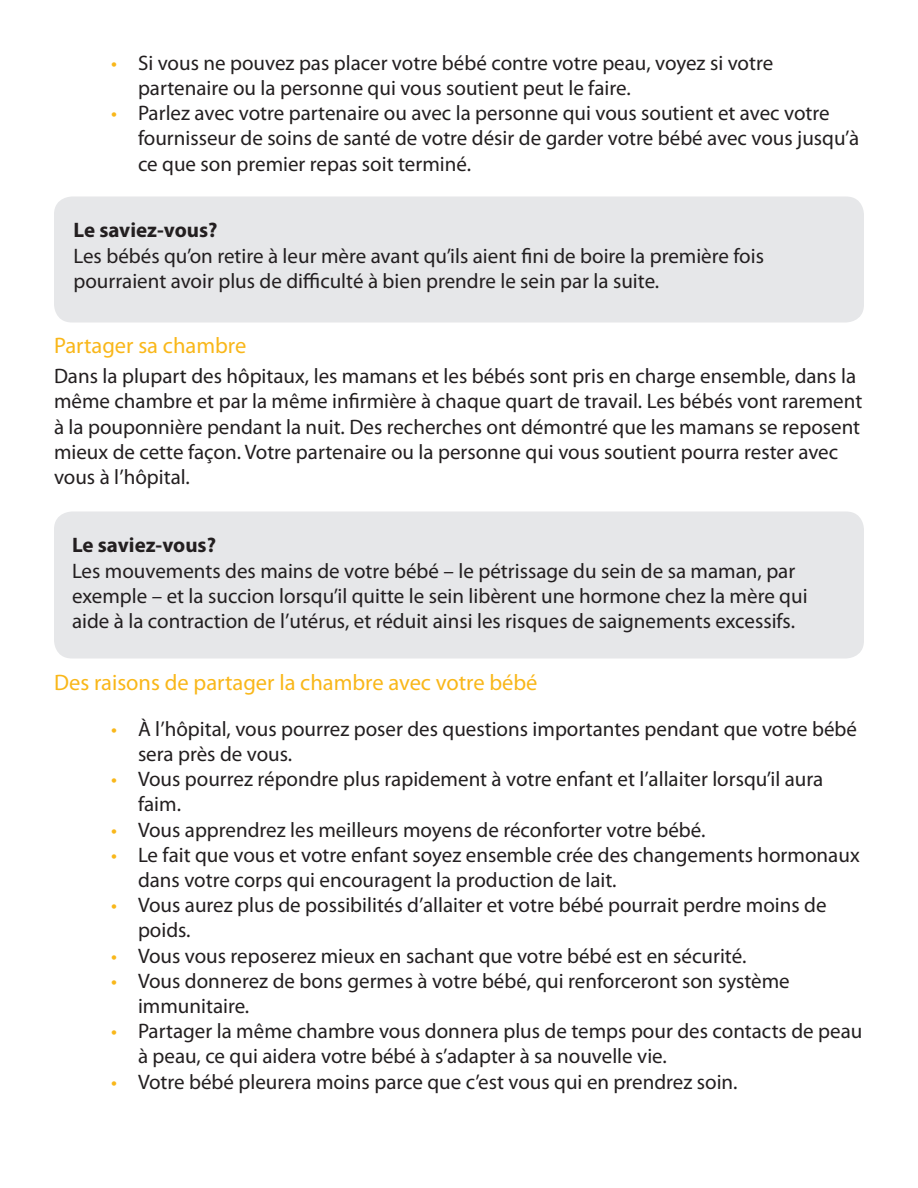
<style>
.page{position:relative;width:918px;height:1188px;background:#fff}
.page>*{position:absolute;margin:0;border:0;box-sizing:border-box;transform-origin:0 0}
.Heading_3_Body{font:22.5px "Myriad Pro";color:#f9b71a}
.Bullets{font:21px/25.2px "Myriad Pro";color:#231f20}
.Body_content{font:21px/25.2px "Myriad Pro";color:#231f20}
.Body_content-2{font:700 21px "Myriad Pro";color:#231f20}
.s1{color:#f9b71a}
</style>
<div class="page">
<div style="left:54px;top:196px;width:810px;height:126px;background:#e6e7e9;border-radius:18px"></div>
<div style="left:54px;top:512px;width:810px;height:146px;background:#e6e7e9;border-radius:18px"></div>
<p class="Bullets" style="left:138px;top:50px;width:637px;text-indent:-27px"><span class="s1">•</span> Si vous ne pouvez pas placer votre bébé contre votre peau, voyez si votre partenaire ou la personne qui vous soutient peut le faire.</p>
<p class="Bullets" style="left:138px;top:100px;width:723px;text-indent:-27px"><span class="s1">•</span> Parlez avec votre partenaire ou avec la personne qui vous soutient et avec votre fournisseur de soins de santé de votre désir de garder votre bébé avec vous jusqu’à ce que son premier repas soit terminé.</p>
<p class="Body_content-2" style="left:74px;top:217px;width:146px">Le saviez-vous?</p>
<p class="Body_content" style="left:74px;top:243px;width:692px">Les bébés qu’on retire à leur mère avant qu’ils aient fini de boire la première fois pourraient avoir plus de difficulté à bien prendre le sein par la suite.</p>
<p class="Heading_3_Body" style="left:54px;top:331px;width:194px">Partager sa chambre</p>
<p class="Body_content" style="left:54px;top:363px;width:810px">Dans la plupart des hôpitaux, les mamans et les bébés sont pris en charge ensemble, dans la même chambre et par la même infirmière à chaque quart de travail. Les bébés vont rarement à la pouponnière pendant la nuit. Des recherches ont démontré que les mamans se reposent mieux de cette façon. Votre partenaire ou la personne qui vous soutient pourra rester avec vous à l’hôpital.</p>
<p class="Body_content-2" style="left:72px;top:532px;width:146px">Le saviez-vous?</p>
<p class="Body_content" style="left:72px;top:558px;width:737px">Les mouvements des mains de votre bébé – le pétrissage du sein de sa maman, par exemple – et la succion lorsqu’il quitte le sein libèrent une hormone chez la mère qui aide à la contraction de l’utérus, et réduit ainsi les risques de saignements excessifs.</p>
<p class="Heading_3_Body" style="left:54px;top:669px;width:485px">Des raisons de partager la chambre avec votre bébé</p>
<p class="Bullets" style="left:138px;top:716px;width:720px;text-indent:-27px"><span class="s1">•</span> À l’hôpital, vous pourrez poser des questions importantes pendant que votre bébé sera près de vous.</p>
<p class="Bullets" style="left:138px;top:766px;width:687px;text-indent:-27px"><span class="s1">•</span> Vous pourrez répondre plus rapidement à votre enfant et l’allaiter lorsqu’il aura faim.</p>
<p class="Bullets" style="left:111px;top:817px;width:596px"><span class="s1">•</span> Vous apprendrez les meilleurs moyens de réconforter votre bébé.</p>
<p class="Bullets" style="left:138px;top:842px;width:723px;text-indent:-27px"><span class="s1">•</span> Le fait que vous et votre enfant soyez ensemble crée des changements hormonaux dans votre corps qui encouragent la production de lait.</p>
<p class="Bullets" style="left:138px;top:892px;width:690px;text-indent:-27px"><span class="s1">•</span> Vous aurez plus de possibilités d’allaiter et votre bébé pourrait perdre moins de poids.</p>
<p class="Bullets" style="left:111px;top:943px;width:637px"><span class="s1">•</span> Vous vous reposerez mieux en sachant que votre bébé est en sécurité.</p>
<p class="Bullets" style="left:138px;top:968px;width:653px;text-indent:-27px"><span class="s1">•</span> Vous donnerez de bons germes à votre bébé, qui renforceront son système immunitaire.</p>
<p class="Bullets" style="left:138px;top:1018px;width:726px;text-indent:-27px"><span class="s1">•</span> Partager la même chambre vous donnera plus de temps pour des contacts de peau à peau, ce qui aidera votre bébé à s’adapter à sa nouvelle vie.</p>
<p class="Bullets" style="left:111px;top:1069px;width:628px"><span class="s1">•</span> Votre bébé pleurera moins parce que c’est vous qui en prendrez soin.</p>
</div>
